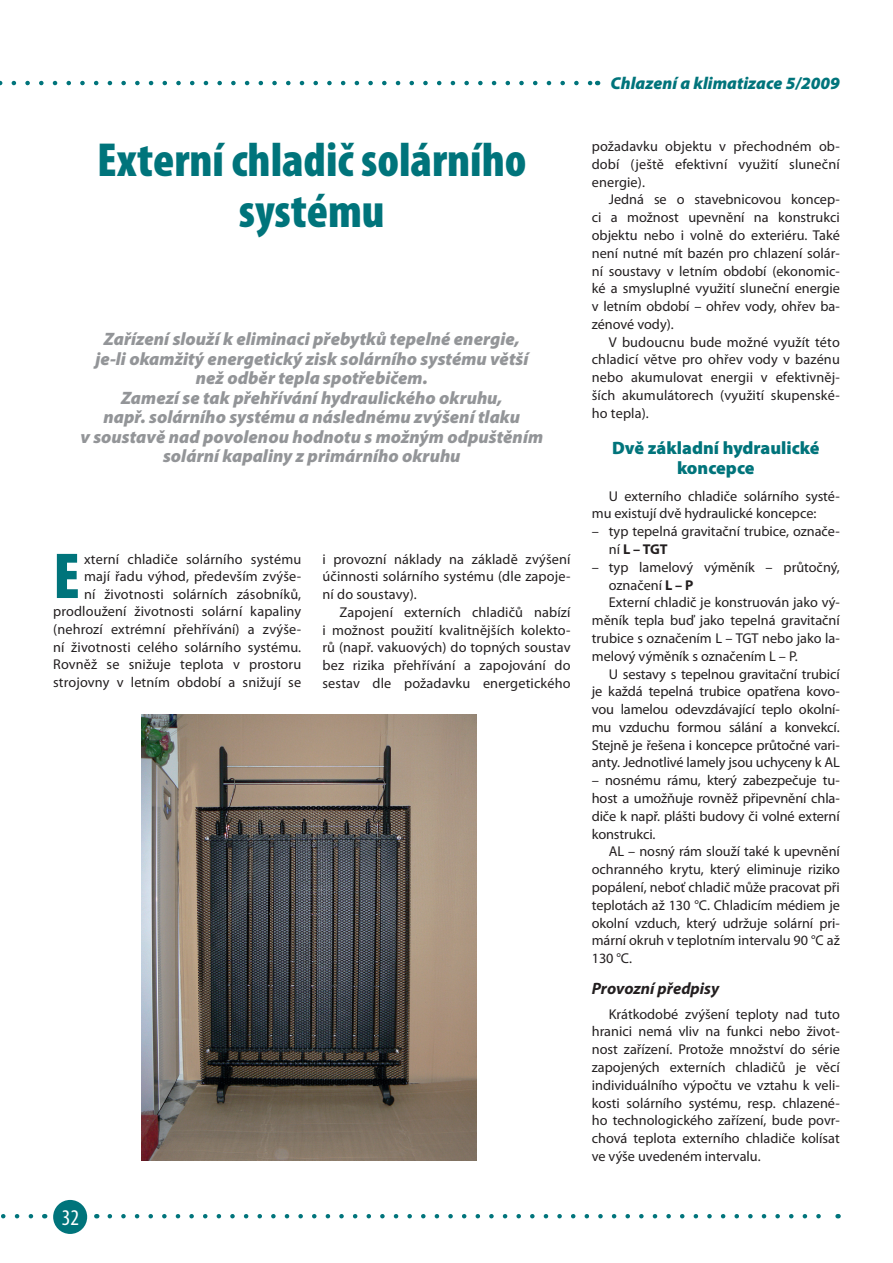
<style>
.page{position:relative;width:893px;height:1263px;background:#fff}
.page>*{position:absolute;margin:0;border:0;box-sizing:border-box;transform-origin:0 0}
.t1{font:900 condensed 65.4px "Myriad Pro";color:#00747b}
.t2{font:900 condensed 48px/51px "Myriad Pro";color:#00747b;text-align:center}
.t3{font:condensed 22.5px "Myriad Pro";color:#fff}
.t4{font:italic 900 18px/19.5px "Myriad Pro";color:#939598;text-align:center}
.t5{font:900 18px/20.9px "Myriad Pro";color:#00747b;text-align:center}
.t6{font:italic 900 17.25px "Myriad Pro";color:#00747b}
.t7{font:italic 700 16.5px "Myriad Pro";color:#231f20}
.t8{font:14.25px/17.9px "Myriad Pro";color:#231f20;text-align:justify}
.s1{font-weight:700}
</style>
<div class="page">
<div style="left:53px;top:1200px;width:34px;height:34px;background:#00747b;border-radius:50%"></div>
<svg style="left:110px;top:1214px;width:711px;height:4px"></svg>
<svg style="left:1px;top:1214px;width:33px;height:4px"></svg>
<svg style="left:0;top:81px;width:590px;height:4px"></svg>
<img style="left:141px;top:714px;width:335px;height:447px">
<h2 class="t2" style="left:97px;top:133px;width:431px">Externí chladič solárního systému</h2>
<p class="t4" style="left:80px;top:329px;width:464px">Zařízení slouží k eliminaci přebytků tepelné energie,<br>je-li okamžitý energetický zisk solárního systému větší než odběr tepla spotřebičem.<br>Zamezí se tak přehřívání hydraulického okruhu,<br>např. solárního systému a následnému zvýšení tlaku<br>v soustavě nad povolenou hodnotu s možným odpuštěním solární kapaliny z primárního okruhu</p>
<p class="t8" style="left:53px;top:550px;width:250px;text-align:right">xterní chladiče solárního systému<br>mají řadu výhod, především zvýše-<br>ní životnosti solárních zásobníků, prodloužení životnosti solární kapaliny (nehrozí extrémní přehřívání) a zvýše&shy;ní životnosti celého solárního systému.<br>Rovněž se snižuje teplota v prostoru strojovny v letním období a snižují se</p>
<p class="t8" style="left:322px;top:550px;width:250px">i provozní náklady na základě zvýšení účinnosti solárního systému (dle zapoje&shy;ní do soustavy).</p>
<h1 class="t1" style="left:53px;top:534px;width:28px">E</h1>
<p class="t8" style="left:322px;top:603px;width:250px;text-indent:17px">Zapojení externích chladičů nabízí i možnost použití kvalitnějších kolekto&shy;rů (např. vakuových) do topných soustav bez rizika přehřívání a zapojování do sestav dle požadavku energetického</p>
<h3 class="t3" style="left:62px;top:1204px;width:19px">32</h3>
<p class="t6" style="left:610px;top:72px;width:231px">Chlazení a klimatizace 5/2009</p>
<p class="t8" style="left:592px;top:137px;width:250px">požadavku objektu v přechodném ob&shy;dobí (ještě efektivní využití sluneční energie).</p>
<p class="t8" style="left:592px;top:190px;width:250px;text-indent:17px">Jedná se o stavebnicovou koncep&shy;ci a možnost upevnění na konstrukci objektu nebo i volně do exteriéru. Také není nutné mít bazén pro chlazení solár&shy;ní soustavy v letním období (ekonomic&shy;ké a smysluplné využití sluneční energie v letním období – ohřev vody, ohřev ba&shy;zénové vody).</p>
<p class="t8" style="left:592px;top:333px;width:250px;text-indent:17px">V budoucnu bude možné využít této chladicí větve pro ohřev vody v bazénu nebo akumulovat energii v efektivněj&shy;ších akumulátorech (využití skupenské&shy;ho tepla).</p>
<p class="t5" style="left:612px;top:436px;width:209px">Dvě základní hydraulické koncepce</p>
<p class="t8" style="left:592px;top:487px;width:250px;text-indent:17px">U externího chladiče solárního systé&shy;mu existují dvě hydraulické koncepce:</p>
<p class="t8" style="left:609px;top:522px;width:233px;text-indent:-17px">– typ tepelná gravitační trubice, označe&shy;ní <span class="s1">L – TGT</span></p>
<p class="t8" style="left:592px;top:558px;width:250px">– typ lamelový výměník – průtočný,</p>
<p class="t8" style="left:609px;top:576px;width:86px">označení <span class="s1">L – P</span></p>
<p class="t8" style="left:609px;top:593px;width:233px">Externí chladič je konstruován jako vý-</p>
<p class="t8" style="left:592px;top:611px;width:250px">měník tepla buď jako tepelná gravitační</p>
<p class="t8" style="left:592px;top:629px;width:249px">trubice s označením L – TGT nebo jako la-</p>
<p class="t8" style="left:592px;top:647px;width:207px">melový výměník s označením L – P.</p>
<p class="t8" style="left:609px;top:665px;width:232px">U sestavy s tepelnou gravitační trubicí</p>
<p class="t8" style="left:592px;top:682px;width:250px">je každá tepelná trubice opatřena kovo-</p>
<p class="t8" style="left:592px;top:700px;width:250px">vou lamelou odevzdávající teplo okolní-</p>
<p class="t8" style="left:592px;top:718px;width:249px">mu vzduchu formou sálání a konvekcí.</p>
<p class="t8" style="left:592px;top:736px;width:250px">Stejně je řešena i koncepce průtočné vari-</p>
<p class="t8" style="left:592px;top:753px;width:250px">anty. Jednotlivé lamely jsou uchyceny k AL</p>
<p class="t8" style="left:592px;top:771px;width:250px">– nosnému rámu, který zabezpečuje tu&shy;host a umožňuje rovněž připevnění chla&shy;diče k např. plášti budovy či volné externí konstrukci.</p>
<p class="t8" style="left:592px;top:842px;width:250px;text-indent:17px">AL – nosný rám slouží také k upevnění ochranného krytu, který eliminuje riziko popálení, neboť chladič může pracovat při teplotách až 130 °C. Chladicím médiem je okolní vzduch, který udržuje solární pri&shy;mární okruh v teplotním intervalu 90 °C až 130 °C.</p>
<p class="t7" style="left:592px;top:978px;width:129px">Provozní předpisy</p>
<p class="t8" style="left:592px;top:1005px;width:250px;text-indent:17px">Krátkodobé zvýšení teploty nad tuto hranici nemá vliv na funkci nebo život&shy;nost zařízení. Protože množství do série zapojených externích chladičů je věcí individuálního výpočtu ve vztahu k veli&shy;kosti solárního systému, resp. chlazené&shy;ho technologického zařízení, bude povr&shy;chová teplota externího chladiče kolísat ve výše uvedeném intervalu.</p>
</div>
